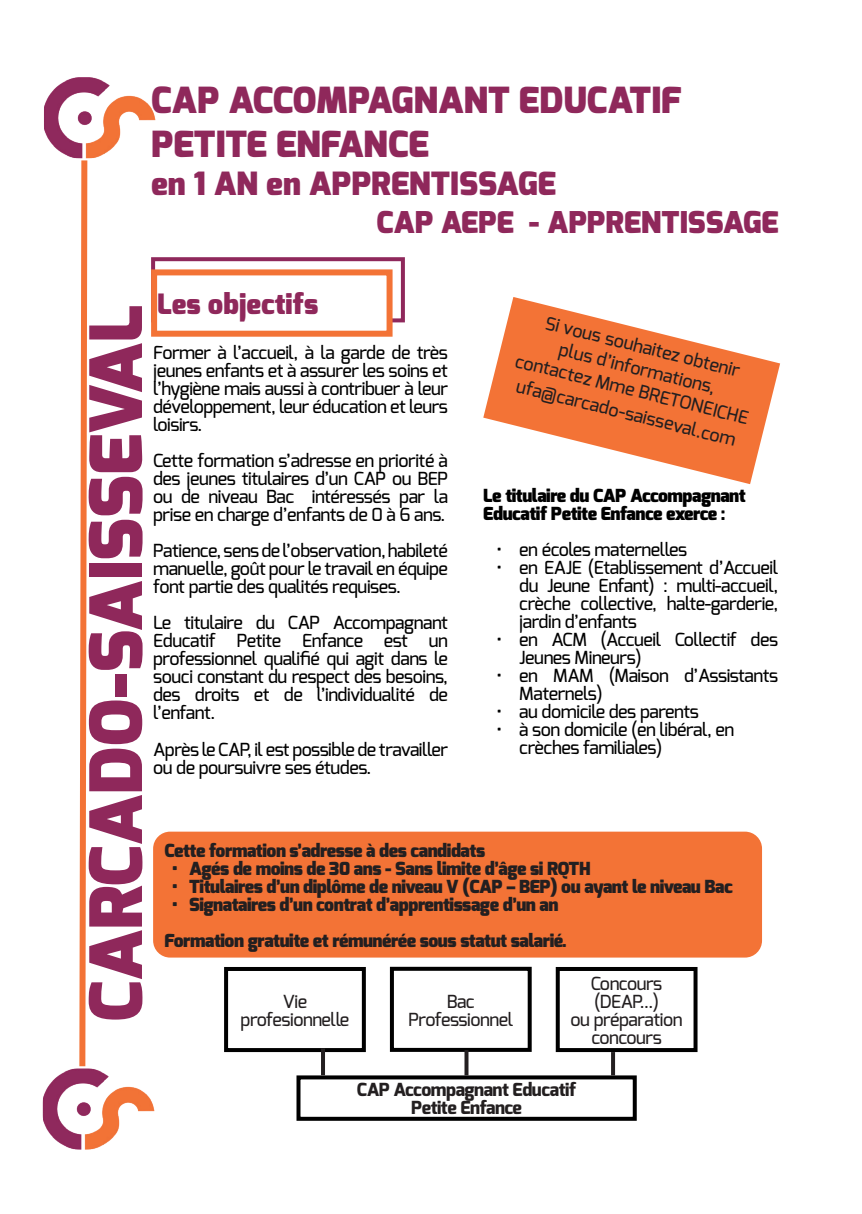
<style>
.page{position:relative;width:862px;height:1214px;background:#fff}
.page>*{position:absolute;margin:0;border:0;box-sizing:border-box;transform-origin:0 0}
.t1{font:900 72px "Exo";color:#8f285b}
.t2{font:900 36px/43.2px "Exo";color:#8f285b}
.t3{font:900 32px "Exo";color:#8f285b}
.t4{font:900 30px "Exo";color:#8f285b}
.t5{font:900 28px "Exo";color:#8f285b}
.t6{font:500 18px/18px "Exo";letter-spacing:-.025em;color:#000;text-align:justify}
.t7{font:900 18px/36px "Exo";letter-spacing:-.025em;color:#231f20;text-align:center}
.t8{font:500 18px/18px "Exo";letter-spacing:-.025em;color:#231f20;text-align:center}
.t9{font:900 18px/18px "Exo";letter-spacing:-.025em;color:#000}
.t10{font:800 18px/18px "Exo";letter-spacing:-.025em;color:#231f20;text-align:center}
</style>
<div class="page">
<svg style="left:79px;top:160px;width:9px;height:906px"></svg>
<img style="left:44px;top:1069px;width:110px;height:79px">
<img style="left:45px;top:78px;width:110px;height:79px">
<div style="left:296px;top:1075px;width:341px;height:45px;border:4px solid #000"></div>
<div style="left:224px;top:966px;width:142px;height:85px;border:4px solid #000"></div>
<div style="left:390px;top:966px;width:142px;height:85px;border:4px solid #000"></div>
<div style="left:556px;top:966px;width:141px;height:85px;border:4px solid #000"></div>
<svg style="left:464px;top:1049px;width:4px;height:26px"></svg>
<hr style="left:321px;top:1048px;width:4px;height:27px;background:#231f20">
<svg style="left:611px;top:1051px;width:4px;height:24px"></svg>
<div style="left:151px;top:257px;width:254px;height:65px;border:4px solid #8f285b"></div>
<div style="left:154px;top:272px;width:235px;height:61px;background:#fff"></div>
<div style="left:151px;top:269px;width:241px;height:67px;border:6px solid #f37336"></div>
<div style="left:153px;top:831px;width:609px;height:126px;background:#f37336;border-radius:17px"></div>
<svg style="left:483px;top:297px;width:297px;height:187px;fill:#f37336"></svg>
<h2 class="t2" style="left:151px;top:79px;width:532px">CAP ACCOMPAGNANT EDUCATIF<br>PETITE ENFANCE</h2>
<h3 class="t3" style="left:151px;top:163px;width:406px">en 1 AN en APPRENTISSAGE</h3>
<h3 class="t4" style="left:376px;top:203px;width:404px">CAP AEPE - APPRENTISSAGE</h3>
<h1 class="t1" style="left:70px;top:1021px;width:718px;rotate:-90deg">CARCADO-SAISSEVAL</h1>
<h3 class="t5" style="left:157px;top:286px;width:163px">Les objectifs</h3>
<p class="t6" style="left:153px;top:343px;width:296px">Former à l’accueil, à la garde de très jeunes enfants et à assurer les soins et l’hygiène mais aussi à contribuer à leur développement, leur éducation et leurs loisirs.</p>
<p class="t6" style="left:153px;top:451px;width:296px">Cette formation s’adresse en priorité à des jeunes titulaires d’un CAP ou BEP ou de niveau Bac intéressés par la prise en charge d’enfants de 0 à 6 ans.</p>
<p class="t6" style="left:153px;top:541px;width:296px">Patience, sens de l’observation, habileté manuelle, goût pour le travail en équipe font partie des qualités requises.</p>
<p class="t6" style="left:153px;top:613px;width:296px">Le titulaire du CAP Accompagnant Educatif Petite Enfance est un professionnel qualifié qui agit dans le souci constant du respect des besoins, des droits et de l’individualité de l’enfant.</p>
<p class="t6" style="left:153px;top:739px;width:296px">Après le CAP, il est possible de travailler ou de poursuivre ses études.</p>
<p class="t8" style="left:529px;top:307px;width:241px;line-height:22px;rotate:14deg">Si vous souhaitez obtenir<br>plus d’informations, contactez Mme BRETONEICHE</p>
<p class="t8" style="left:519px;top:376px;width:227px;rotate:14deg">ufa@carcado-saisseval.com</p>
<p class="t9" style="left:483px;top:487px;width:264px">Le titulaire du CAP Accompagnant<br>Educatif Petite Enfance exerce :</p>
<p class="t6" style="left:496px;top:540px;width:192px">• en écoles maternelles</p>
<p class="t6" style="left:519px;top:558px;width:260px;text-indent:-23px">• en EAJE (Etablissement d’Accueil du Jeune Enfant) : multi-accueil, crèche collective, halte-garderie, jardin d’enfants</p>
<p class="t6" style="left:519px;top:630px;width:260px;text-indent:-23px">• en ACM (Accueil Collectif des<br>Jeunes Mineurs)</p>
<p class="t6" style="left:519px;top:666px;width:260px;text-indent:-23px">• en MAM (Maison d’Assistants<br>Maternels)</p>
<p class="t6" style="left:496px;top:702px;width:204px">• au domicile des parents</p>
<p class="t6" style="left:519px;top:720px;width:216px;text-indent:-23px">• à son domicile (en libéral, en crèches familiales)</p>
<p class="t7" style="left:164px;top:832px;width:322px">Cette formation s’adresse à des candidats</p>
<p class="t7" style="left:172px;top:850px;width:420px">• Agés de moins de 30 ans - Sans limite d’âge si RQTH</p>
<p class="t7" style="left:172px;top:868px;width:562px">• Titulaires d’un diplôme de niveau V (CAP – BEP) ou ayant le niveau Bac</p>
<p class="t7" style="left:164px;top:886px;width:404px">• Signataires d’un contrat d’apprentissage d’un an<br>Formation gratuite et rémunérée sous statut salarié.</p>
<p class="t8" style="left:240px;top:992px;width:110px">Vie profesionnelle</p>
<p class="t8" style="left:408px;top:991px;width:106px">Bac<br>Professionnel</p>
<p class="t8" style="left:570px;top:974px;width:114px">Concours (DEAP...)<br>ou préparation concours</p>
<p class="t10" style="left:357px;top:1080px;width:221px">CAP Accompagnant Educatif<br>Petite Enfance</p>
</div>
